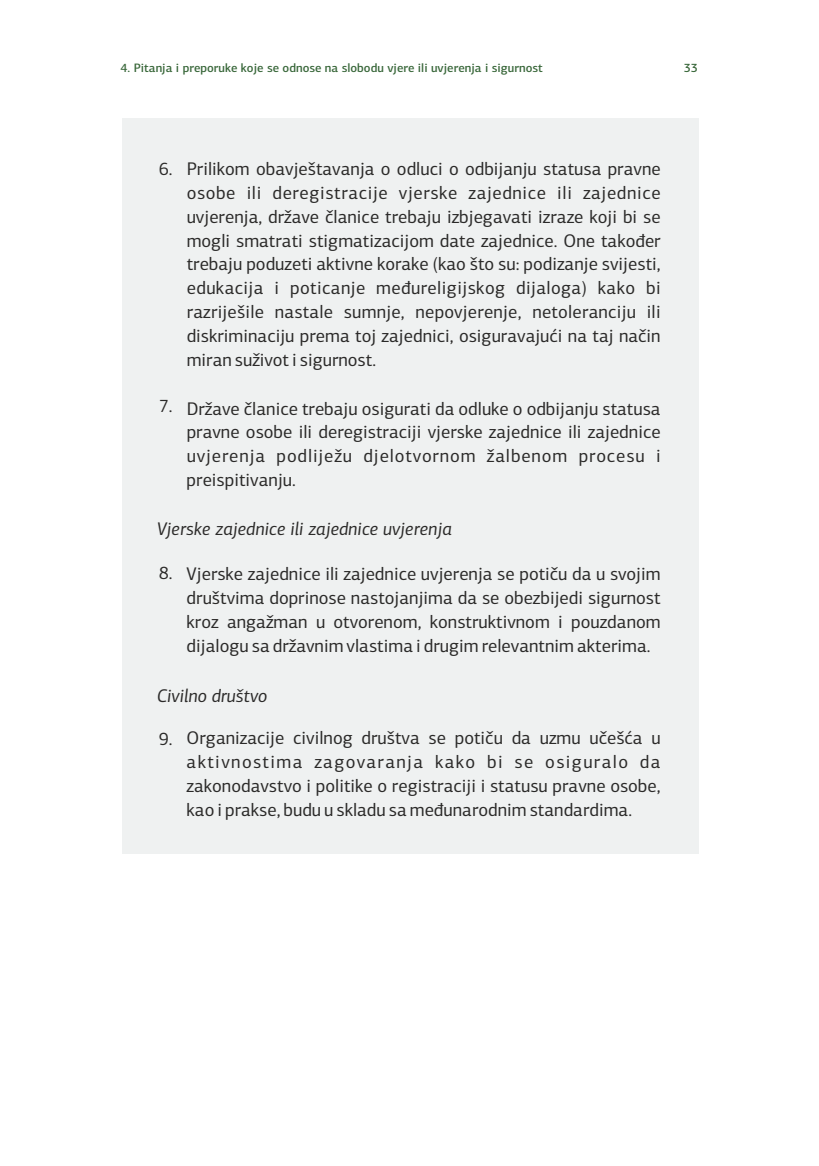
<style>
.page{position:relative;width:819px;height:1166px;background:#fff}
.page>*{position:absolute;margin:0;border:0;box-sizing:border-box;transform-origin:0 0}
.t1{font:18.38px/24px "PF Agora Sans Pro";color:#2b2a29;text-align:justify}
.t2{font:italic 18.38px "PF Agora Sans Pro";color:#2b2a29}
.t3{font:18.2px "PF Agora Sans Pro";color:#2b2a29}
.t4{font:500 12.25px "PF Agora Sans Pro";color:#3a683b}
</style>
<div class="page">
<div style="left:122px;top:118px;width:576px;height:735px;background:#eff1f1"></div>
<p class="t4" style="left:121px;top:63px;width:423px">4. Pitanja i preporuke koje se odnose na slobodu vjere ili uvjerenja i sigurnost</p>
<p class="t4" style="left:683px;top:63px;width:16px">33</p>
<p class="t3" style="left:159px;top:161px;width:16px">6.</p>
<p class="t3" style="left:159px;top:399px;width:16px">7.</p>
<p class="t1" style="left:187px;top:158px;width:475px">Prilikom obavještavanja o odluci o odbijanju statusa pravne osobe ili deregistracije vjerske zajednice ili zajednice uvjerenja, države članice trebaju izbjegavati izraze koji bi se mogli smatrati stigmatizacijom date zajednice. One također trebaju poduzeti aktivne korake (kao što su: podizanje svijesti, edukacija i poticanje međureligijskog dijaloga) kako bi razriješile nastale sumnje, nepovjerenje, netoleranciju ili diskriminaciju prema toj zajednici, osiguravajući na taj način miran suživot i sigurnost.</p>
<p class="t1" style="left:187px;top:398px;width:475px">Države članice trebaju osigurati da odluke o odbijanju statusa pravne osobe ili deregistraciji vjerske zajednice ili zajednice uvjerenja podliježu djelotvornom žalbenom procesu i preispitivanju.</p>
<p class="t2" style="left:157px;top:522px;width:296px">Vjerske zajednice ili zajednice uvjerenja</p>
<p class="t3" style="left:159px;top:565px;width:16px">8.</p>
<p class="t1" style="left:187px;top:564px;width:475px">Vjerske zajednice ili zajednice uvjerenja se potiču da u svojim društvima doprinose nastojanjima da se obezbijedi sigurnost kroz angažman u otvorenom, konstruktivnom i pouzdanom dijalogu sa državnim vlastima i drugim relevantnim akterima.</p>
<p class="t2" style="left:157px;top:688px;width:112px">Civilno društvo</p>
<p class="t3" style="left:159px;top:731px;width:16px">9.</p>
<p class="t1" style="left:187px;top:727px;width:475px">Organizacije civilnog društva se potiču da uzmu učešća u aktivnostima zagovaranja kako bi se osiguralo da zakonodavstvo i politike o registraciji i statusu pravne osobe, kao i prakse, budu u skladu sa međunarodnim standardima.</p>
</div>
